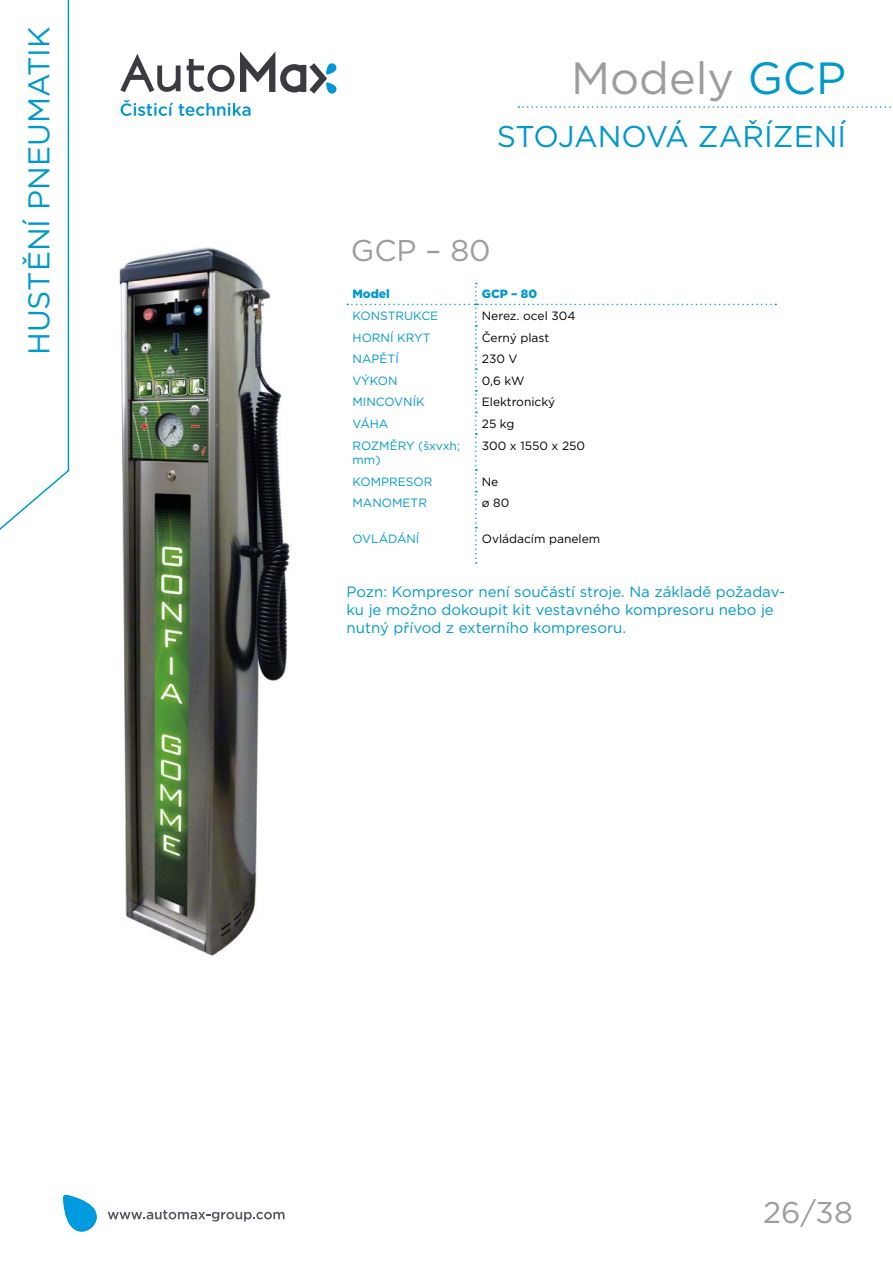
<style>
.page{position:relative;width:893px;height:1263px;background:#fff}
.page>*{position:absolute;margin:0;border:0;box-sizing:border-box;transform-origin:0 0}
.t1{font:45px "Gotham Book CE";color:#9d9d9c}
.t2{font:30px "Gotham Book CE";color:#09c}
.t3{font:30px "Gotham Book CE";color:#9d9d9c}
.t4{font:15px/18px "Gotham Book CE";color:#09c}
.t5{font:12px/14.4px "Gotham Book CE";color:#09c}
.t6{font:12px "Gotham Book CE";color:#000}
.t7{font:12px "Gotham Black CE";color:#09c}
.s1{color:#09c}
</style>
<div class="page">
<svg style="left:0;top:0;width:70px;height:530px"></svg>
<svg style="left:63px;top:1195px;width:34px;height:37px"></svg>
<svg style="left:108px;top:1210px;width:176px;height:11px"></svg>
<svg style="left:518px;top:106px;width:373px;height:2px"></svg>
<svg style="left:120px;top:54px;width:61px;height:38px"></svg>
<svg style="left:187px;top:51px;width:150px;height:43px"></svg>
<svg style="left:121px;top:100px;width:52px;height:16px"></svg>
<svg style="left:179px;top:103px;width:72px;height:13px"></svg>
<svg style="left:347px;top:283px;width:429px;height:281px"></svg>
<img style="left:119px;top:247px;width:171px;height:709px">
<h2 class="t2" style="left:21px;top:355px;width:330px;rotate:-90deg">HUSTĚNÍ PNEUMATIK</h2>
<h1 class="t1" style="left:571px;top:52px;width:277px">Modely <span class="s1">GCP</span></h1>
<h2 class="t2" style="left:497px;top:119px;width:351px">STOJANOVÁ ZAŘÍZENÍ</h2>
<h2 class="t3" style="left:351px;top:232px;width:141px">GCP – 80</h2>
<p class="t7" style="left:353px;top:287px;width:39px">Model</p>
<p class="t7" style="left:482px;top:287px;width:57px">GCP – 80</p>
<p class="t5" style="left:353px;top:308px;width:87px">KONSTRUKCE</p>
<p class="t6" style="left:482px;top:309px;width:95px">Nerez. ocel 304</p>
<p class="t5" style="left:353px;top:330px;width:79px">HORNÍ KRYT</p>
<p class="t6" style="left:482px;top:330px;width:69px">Černý plast</p>
<p class="t5" style="left:353px;top:352px;width:48px">NAPĚTÍ</p>
<p class="t6" style="left:482px;top:352px;width:37px">230 V</p>
<p class="t5" style="left:353px;top:373px;width:47px">VÝKON</p>
<p class="t6" style="left:482px;top:373px;width:44px">0,6 kW</p>
<p class="t5" style="left:353px;top:395px;width:74px">MINCOVNÍK</p>
<p class="t6" style="left:482px;top:395px;width:75px">Elektronický</p>
<p class="t5" style="left:353px;top:416px;width:37px">VÁHA</p>
<p class="t6" style="left:482px;top:417px;width:34px">25 kg</p>
<p class="t5" style="left:353px;top:438px;width:109px">ROZMĚRY (šxvxh; mm)</p>
<p class="t6" style="left:482px;top:438px;width:105px">300 x 1550 x 250</p>
<p class="t5" style="left:353px;top:474px;width:81px">KOMPRESOR</p>
<p class="t6" style="left:482px;top:474px;width:18px">Ne</p>
<p class="t5" style="left:353px;top:496px;width:76px">MANOMETR</p>
<p class="t6" style="left:482px;top:496px;width:29px">ø 80</p>
<p class="t5" style="left:353px;top:532px;width:68px">OVLÁDÁNÍ</p>
<p class="t6" style="left:482px;top:532px;width:120px">Ovládacím panelem</p>
<p class="t4" style="left:347px;top:583px;width:440px">Pozn: Kompresor není součástí stroje. Na základě požadav&shy;ku je možno dokoupit kit vestavného kompresoru nebo je nutný přívod z externího kompresoru.</p>
<h2 class="t3" style="left:763px;top:1194px;width:91px">26/38</h2>
</div>
